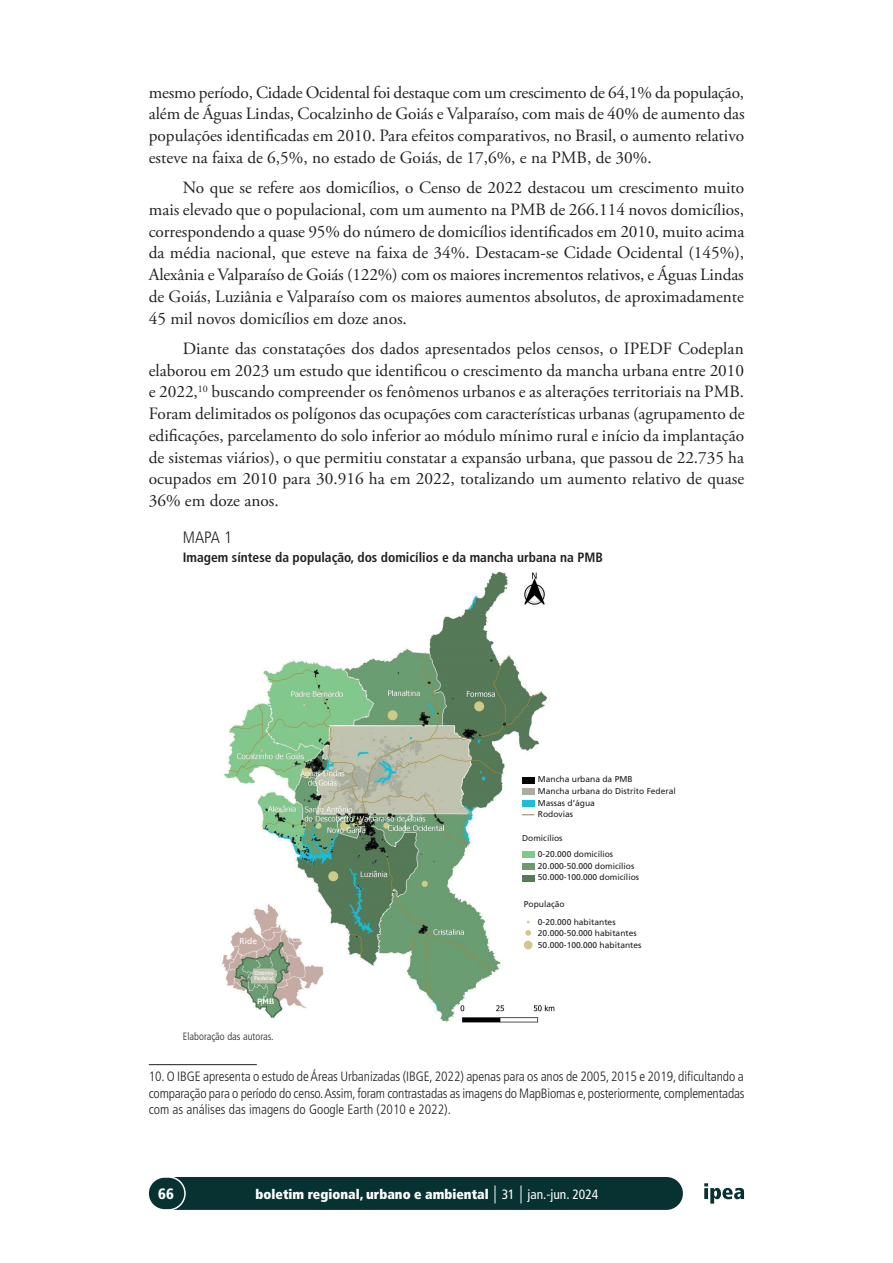
<style>
.page{position:relative;width:893px;height:1263px;background:#fff}
.page>*{position:absolute;margin:0;border:0;box-sizing:border-box;transform-origin:0 0}
.CORPO_DE_TEXTO{font:17.25px/21.8px "Adobe Garamond Pro";color:#231f20;text-align:justify}
.TABELA_E_GREFICO_titulo{font:300 condensed 16.5px "Frutiger LT Pro";color:#231f20}
.t1{font:900 condensed 15px "Frutiger LT Pro";color:#fff}
.RODAPE{font:300 condensed 13.5px/16.5px "Frutiger LT Pro";color:#231f20;text-align:justify}
.TABELA_E_GRAFICO_entretitulo_sozinho{font:700 condensed 13.5px "Frutiger LT Pro";color:#231f20}
.t2{font:900 condensed 13.5px "Frutiger LT Pro";color:#fff}
.Fonte_grafico_sozinha{font:300 condensed 10.5px "Frutiger LT Pro";color:#231f20}
.t3{font:8.4px/11.6px "Frutiger LT Pro";color:#231f20}
.t4{font:8.4px "Frutiger LT Pro";color:#fff}
.t5{font:5.55px/5.6px "Frutiger LT Pro";color:#fff}
.s1{font-weight:300;font-size:18px}
.s2{font-weight:400}
</style>
<div class="page">
<div style="left:151px;top:1177px;width:532px;height:33px;background:#083132;border-radius:17px"></div>
<div style="left:148px;top:1177px;width:37px;height:33px;background:#083132;border-radius:17px"></div>
<div style="left:147px;top:1176px;width:39px;height:34px;border:2px solid #fff;border-radius:17px"></div>
<svg style="left:704px;top:1183px;width:40px;height:20px"></svg>
<img style="left:222px;top:571px;width:333px;height:452px">
<div style="left:522px;top:777px;width:12px;height:6px;background:#050406"></div>
<div style="left:522px;top:788px;width:12px;height:7px;background:#a9af9e"></div>
<div style="left:522px;top:800px;width:12px;height:6px;background:#1abedb"></div>
<svg style="left:522px;top:814px;width:12px;height:1px"></svg>
<div style="left:522px;top:852px;width:12px;height:6px;background:#82c88d"></div>
<div style="left:522px;top:863px;width:12px;height:7px;background:#6e9b6c"></div>
<div style="left:522px;top:875px;width:12px;height:6px;background:#567957"></div>
<div style="left:524px;top:941px;width:9px;height:8px;background:#d3c78f;border-radius:50%"></div>
<svg style="left:525px;top:930px;width:6px;height:6px"></svg>
<svg style="left:238px;top:936px;width:22px;height:9px"></svg>
<div style="left:258px;top:971px;width:14px;height:9px;background:#c0c3af"></div>
<hr style="left:149px;top:1064px;width:108px;height:1px;background:#231f20">
<p class="CORPO_DE_TEXTO" style="left:149px;top:82px;width:597px">mesmo período, Cidade Ocidental foi destaque com um crescimento de 64,1% da população, além de Águas Lindas, Cocalzinho de Goiás e Valparaíso, com mais de 40% de aumento das populações identificadas em 2010. Para efeitos comparativos, no Brasil, o aumento relativo esteve na faixa de 6,5%, no estado de Goiás, de 17,6%, e na PMB, de 30%.</p>
<p class="CORPO_DE_TEXTO" style="left:149px;top:177px;width:597px;text-indent:34px">No que se refere aos domicílios, o Censo de 2022 destacou um crescimento muito mais elevado que o populacional, com um aumento na PMB de 266.114 novos domicílios, correspondendo a quase 95% do número de domicílios identificados em 2010, muito acima da média nacional, que esteve na faixa de 34%. Destacam-se Cidade Ocidental (145%), Alexânia e Valparaíso de Goiás (122%) com os maiores incrementos relativos, e Águas Lindas de Goiás, Luziânia e Valparaíso com os maiores aumentos absolutos, de aproximadamente 45 mil novos domicílios em doze anos.</p>
<p class="CORPO_DE_TEXTO" style="left:149px;top:338px;width:597px;text-indent:34px">Diante das constatações dos dados apresentados pelos censos, o IPEDF Codeplan elaborou em 2023 um estudo que identificou o crescimento da mancha urbana entre 2010 e 2022,<sup>10</sup> buscando compreender os fenômenos urbanos e as alterações territoriais na PMB.<br>Foram delimitados os polígonos das ocupações com características urbanas (agrupamento de edificações, parcelamento do solo inferior ao módulo mínimo rural e início da implantação de sistemas viários), o que permitiu constatar a expansão urbana, que passou de 22.735 ha ocupados em 2010 para 30.916 ha em 2022, totalizando um aumento relativo de quase 36% em doze anos.</p>
<p class="TABELA_E_GREFICO_titulo" style="left:183px;top:527px;width:51px">MAPA 1</p>
<p class="TABELA_E_GRAFICO_entretitulo_sozinho" style="left:183px;top:549px;width:421px">Imagem síntese da população, dos domicílios e da mancha urbana na PMB</p>
<p class="t3" style="left:538px;top:774px;width:139px">Mancha urbana da PMB<br>Mancha urbana do Distrito Federal<br>Massas d’água</p>
<p class="t3" style="left:538px;top:808px;width:37px">Rodovias</p>
<p class="t4" style="left:240px;top:936px;width:19px">Ride</p>
<p class="t5" style="left:254px;top:970px;width:21px">Distrito<br>Federal</p>
<p class="t3" style="left:522px;top:832px;width:42px">Domicílios</p>
<p class="t3" style="left:538px;top:849px;width:103px">0-20.000 domicílios<br>20.000-50.000 domicílios<br>50.000-100.000 domicílios</p>
<p class="t3" style="left:538px;top:916px;width:105px">0-20.000 habitantes<br>20.000-50.000 habitantes<br>50.000-100.000 habitantes</p>
<p class="t3" style="left:524px;top:898px;width:42px">População</p>
<p class="Fonte_grafico_sozinha" style="left:183px;top:1030px;width:92px">Elaboração das autoras.</p>
<p class="RODAPE" style="left:149px;top:1068px;width:597px">10. O IBGE apresenta o estudo de Áreas Urbanizadas (IBGE, 2022) apenas para os anos de 2005, 2015 e 2019, dificultando a comparação para o período do censo. Assim, foram contrastadas as imagens do MapBiomas e, posteriormente, complementadas com as análises das imagens do Google Earth (2010 e 2022).</p>
<p class="t1" style="left:158px;top:1185px;width:17px">66</p>
<p class="t2" style="left:255px;top:1186px;width:344px">boletim regional, urbano e ambiental <span class="s1">|</span> <span class="s2">31</span> <span class="s1">|</span> <span class="s2">jan.-jun. 2024</span></p>
</div>
